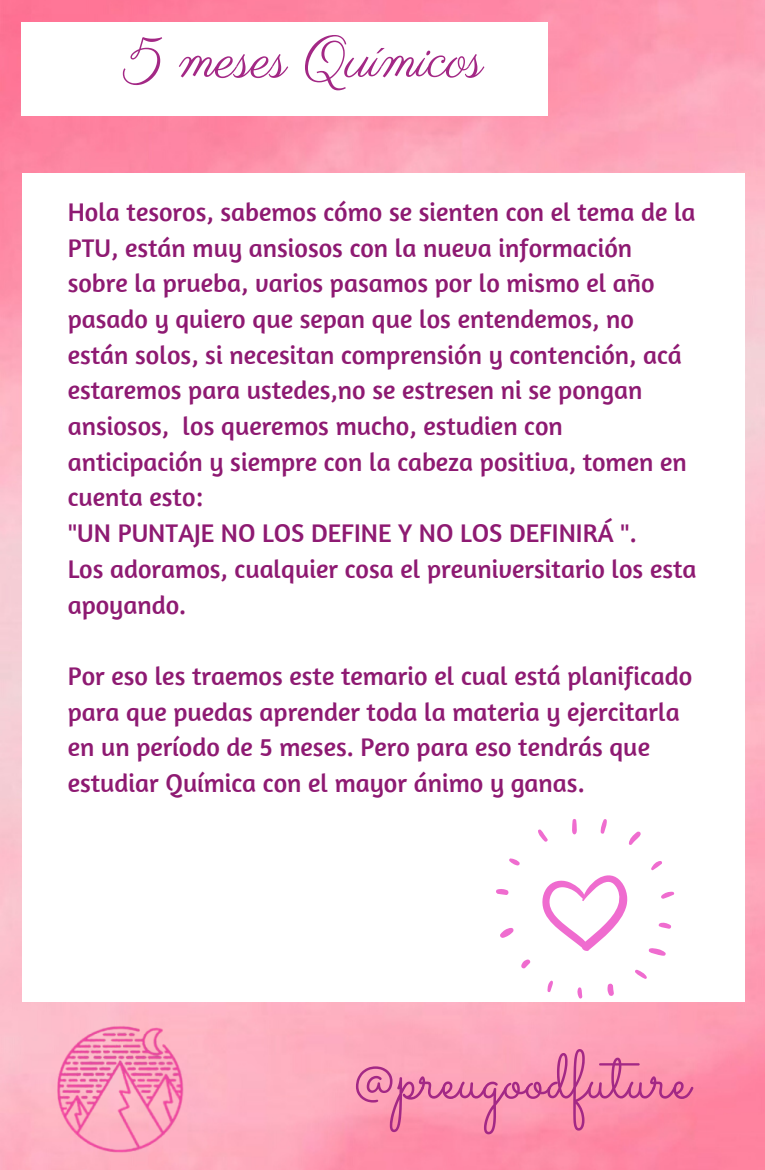
<style>
.page{position:relative;width:765px;height:1170px;background:#fff}
.page>*{position:absolute;margin:0;border:0;box-sizing:border-box;transform-origin:0 0}
.t1{font:68.75px "Sacramento";color:#a32885}
.t2{font:56.62px "Parisienne";color:#a32885}
.t3{font:26.12px/35.6px "Amaranth";color:#8e1a72}
</style>
<div class="page">
<img style="left:0;top:922px;width:313px;height:247px">
<div style="left:23px;top:173px;width:722px;height:827px;background:#fff"></div>
<svg style="left:542px;top:875px;width:86px;height:76px"></svg>
<svg style="left:572px;top:819px;width:5px;height:15px"></svg>
<svg style="left:538px;top:829px;width:10px;height:13px"></svg>
<svg style="left:509px;top:858px;width:11px;height:7px"></svg>
<svg style="left:496px;top:889px;width:13px;height:6px"></svg>
<svg style="left:500px;top:928px;width:14px;height:9px"></svg>
<svg style="left:521px;top:959px;width:10px;height:10px"></svg>
<svg style="left:547px;top:980px;width:6px;height:12px"></svg>
<svg style="left:577px;top:987px;width:6px;height:12px"></svg>
<svg style="left:635px;top:969px;width:12px;height:10px"></svg>
<svg style="left:648px;top:948px;width:18px;height:7px"></svg>
<svg style="left:658px;top:922px;width:14px;height:6px"></svg>
<svg style="left:661px;top:891px;width:14px;height:8px"></svg>
<svg style="left:651px;top:861px;width:11px;height:9px"></svg>
<svg style="left:629px;top:831px;width:12px;height:14px"></svg>
<svg style="left:601px;top:819px;width:6px;height:15px"></svg>
<svg style="left:607px;top:983px;width:7px;height:12px"></svg>
<h2 class="t2" style="left:125px;top:25px;width:360px">5 meses Químicos</h2>
<p class="t3" style="left:68px;top:193px;width:630px">Hola tesoros, sabemos cómo se sienten con el tema de la PTU, están muy ansiosos con la nueva información sobre la prueba, varios pasamos por lo mismo el año pasado y quiero que sepan que los entendemos, no están solos, si necesitan comprensión y contención, acá estaremos para ustedes,no se estresen ni se pongan ansiosos, los queremos mucho, estudien con anticipación y siempre con la cabeza positiva, tomen en cuenta esto:<br>"UN PUNTAJE NO LOS DEFINE Y NO LOS DEFINIRÁ ".<br>Los adoramos, cualquier cosa el preuniversitario los esta apoyando.</p>
<p class="t3" style="left:68px;top:657px;width:626px">Por eso les traemos este temario el cual está planificado para que puedas aprender toda la materia y ejercitarla en un período de 5 meses. Pero para eso tendrás que estudiar Química con el mayor ánimo y ganas.</p>
<h1 class="t1" style="left:349px;top:1033px;width:342px">@preugoodfuture</h1>
</div>
